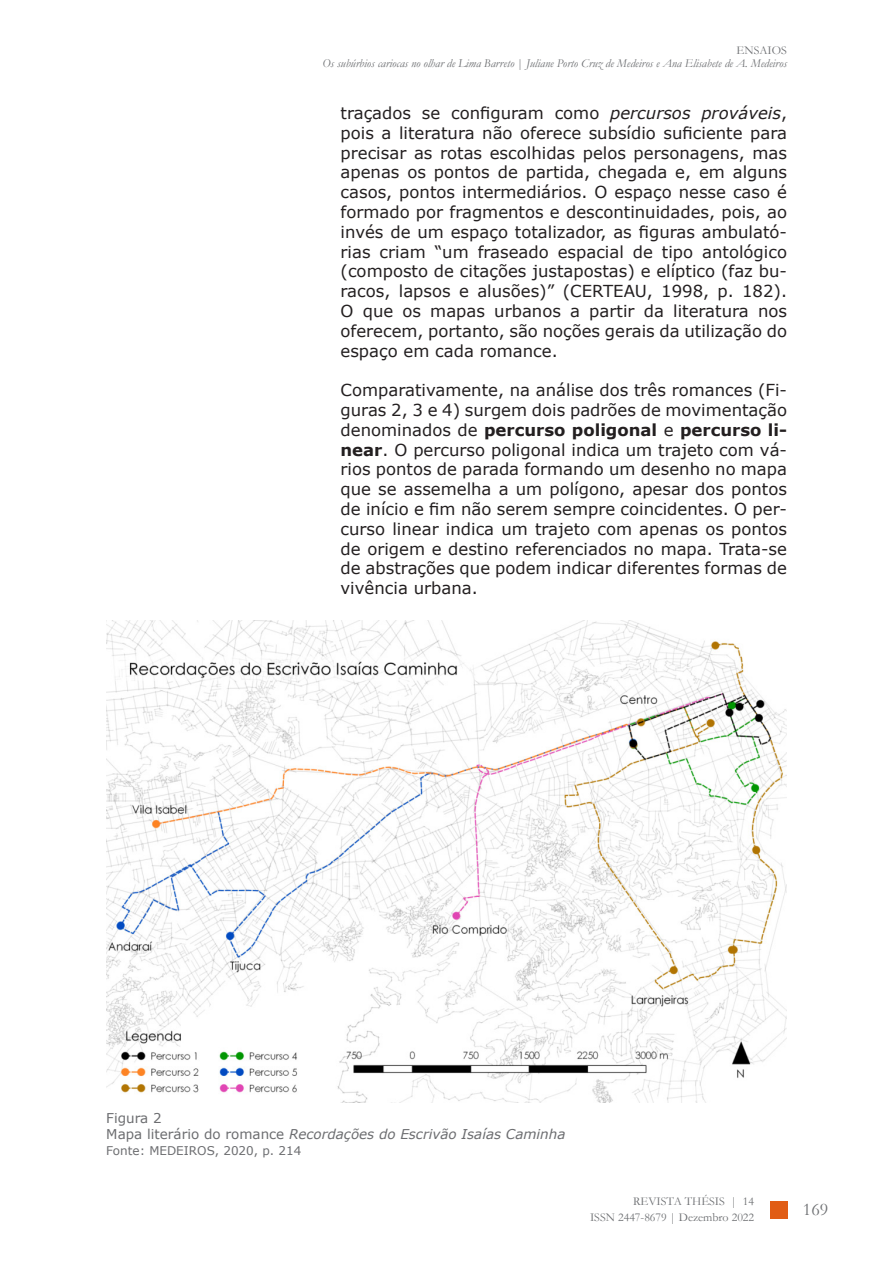
<style>
.page{position:relative;width:893px;height:1263px;background:#fff}
.page>*{position:absolute;margin:0;border:0;box-sizing:border-box;transform-origin:0 0}
.t1{font:18px "Garamond";color:#6d6f72}
.Artigos_-_Texto{font:16.5px/19.8px "Verdana";color:#231f20;text-align:justify}
.Legendas_-_Título{font:italic 13.5px "Verdana";color:#6c6d70}
.Legendas_-_Título-2{font:13.5px "Verdana";color:#6c6d70}
.t2{font:italic 12px/12.8px "Garamond";color:#6d6f72;text-align:right}
.t3{font:12px/16.2px "Garamond";color:#6d6f72;text-align:right}
.t4{font:12px "Verdana";color:#6c6d70}
.s1{font-style:normal}
.s2{font-style:italic}
.s3{font-weight:700}
</style>
<div class="page">
<div style="left:770px;top:1201px;width:17px;height:17px;background:#e15d15"></div>
<img style="left:106px;top:621px;width:681px;height:481px">
<p class="t2" style="left:322px;top:44px;width:466px"><span class="s1">ENSAIOS<br></span>Os subúrbios cariocas no olhar de Lima Barreto <span class="s1">|</span> Juliane Porto Cruz de Medeiros e Ana Elisabete de A. Medeiros</p>
<p class="Artigos_-_Texto" style="left:341px;top:103px;width:448px">traçados se configuram como <span class="s2">percursos prováveis</span>, pois a literatura não oferece subsídio suficiente para precisar as rotas escolhidas pelos personagens, mas apenas os pontos de partida, chegada e, em alguns casos, pontos intermediários. O espaço nesse caso é formado por fragmentos e descontinuidades, pois, ao invés de um espaço totalizador, as figuras ambulató&shy;rias criam “um fraseado espacial de tipo antológico (composto de citações justapostas) e elíptico (faz bu&shy;racos, lapsos e alusões)” (CERTEAU, 1998, p. 182).<br>O que os mapas urbanos a partir da literatura nos oferecem, portanto, são noções gerais da utilização do espaço em cada romance.</p>
<p class="Artigos_-_Texto" style="left:341px;top:380px;width:448px">Comparativamente, na análise dos três romances (Fi&shy;guras 2, 3 e 4) surgem dois padrões de movimentação denominados de <span class="s3">percurso poligonal</span> e <span class="s3">percurso li&shy;near</span>. O percurso poligonal indica um trajeto com vá&shy;rios pontos de parada formando um desenho no mapa que se assemelha a um polígono, apesar dos pontos de início e fim não serem sempre coincidentes. O per&shy;curso linear indica um trajeto com apenas os pontos de origem e destino referenciados no mapa. Trata-se de abstrações que podem indicar diferentes formas de vivência urbana.</p>
<p class="Legendas_-_Título-2" style="left:106px;top:1109px;width:57px">Figura 2</p>
<p class="Legendas_-_Título" style="left:106px;top:1125px;width:461px"><span class="s1">Mapa literário do romance</span> Recordações do Escrivão Isaías Caminha</p>
<p class="t4" style="left:106px;top:1143px;width:197px">Fonte: MEDEIROS, 2020, p. 214</p>
<p class="t3" style="left:590px;top:1193px;width:166px">REVISTA THÉSIS | 14<br>ISSN 2447-8679 | Dezembro 2022</p>
<p class="t1" style="left:803px;top:1197px;width:27px">169</p>
</div>
